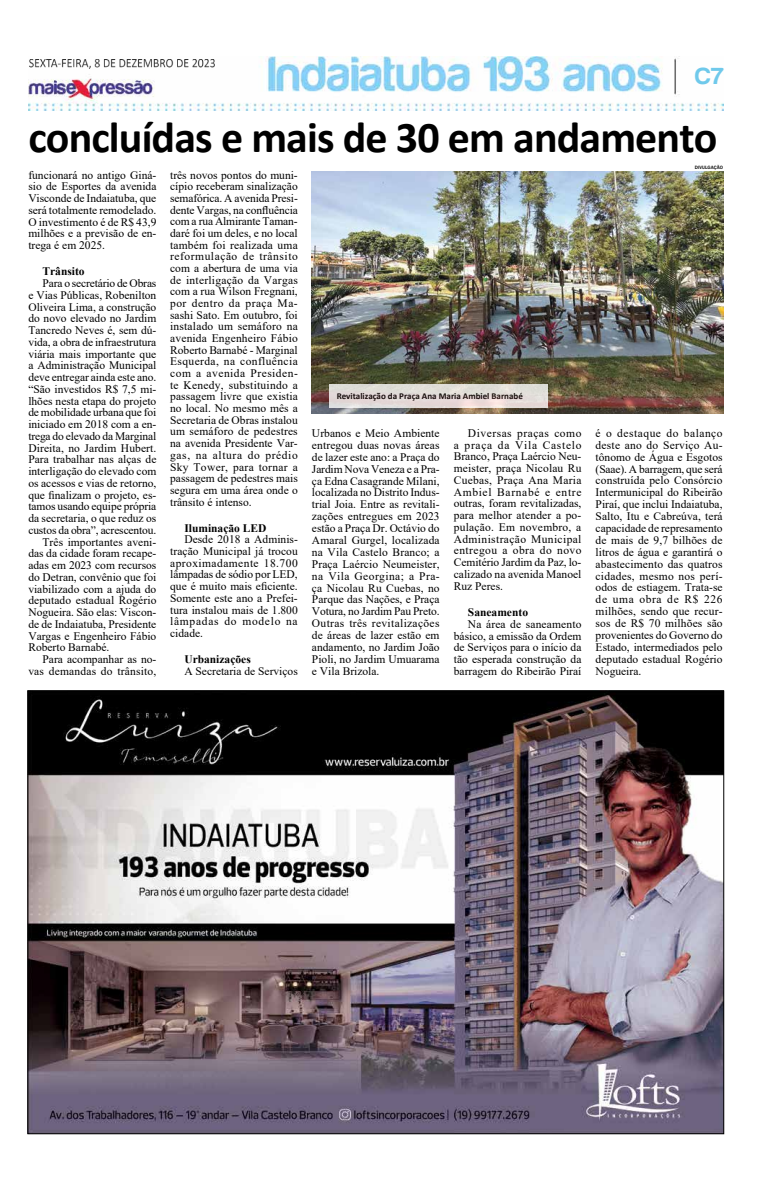
<style>
.page{position:relative;width:780px;height:1191px;background:#fff}
.page>*{position:absolute;margin:0;border:0;box-sizing:border-box;transform-origin:0 0}
.t1{font:700 44px "Calibri";letter-spacing:-.02em;color:#000}
.t2{font:24px "Harabara";color:#6fc9eb}
.t3{font:11.5px/11.7px "Times New Roman";color:#000;text-align:justify}
.t4{font:700 11.5px "Times New Roman";color:#000}
.t5{font:700 9px "Calibri";color:#000}
.t6{font:500 4.9px "Franklin Gothic";color:#000}
</style>
<div class="page">
<img style="left:28px;top:57px;width:695px;height:53px">
<img style="left:29px;top:59px;width:186px;height:9px">
<img style="left:311px;top:171px;width:412px;height:242px">
<img style="left:29px;top:692px;width:693px;height:440px">
<svg style="left:329px;top:384px;width:218px;height:23px;background:#e3dbd8"></svg>
<h2 class="t2" style="left:695px;top:64px;width:30px">C7</h2>
<h1 class="t1" style="left:28px;top:106px;width:690px">concluídas e mais de 30 em andamento</h1>
<p class="t3" style="left:28px;top:168px;width:130px">funcionará no antigo Giná&shy;sio de Esportes da avenida Visconde de Indaiatuba, que será totalmente remodelado.<br>O investimento é de R$ 43,9 milhões e a previsão de en&shy;trega é em 2025.</p>
<p class="t4" style="left:43px;top:263px;width:44px">Trânsito</p>
<p class="t3" style="left:43px;top:277px;width:115px">Para o secretário de Obras</p>
<p class="t3" style="left:28px;top:289px;width:129px">e Vias Públicas, Robenilton</p>
<p class="t3" style="left:28px;top:301px;width:129px">Oliveira Lima, a construção</p>
<p class="t3" style="left:28px;top:312px;width:129px">do novo elevado no Jardim</p>
<p class="t3" style="left:28px;top:324px;width:129px">Tancredo Neves é, sem dú-</p>
<p class="t3" style="left:28px;top:336px;width:129px">vida, a obra de infraestrutura</p>
<p class="t3" style="left:28px;top:348px;width:129px">viária mais importante que</p>
<p class="t3" style="left:28px;top:359px;width:129px">a Administração Municipal</p>
<p class="t3" style="left:28px;top:371px;width:130px">deve entregar ainda este ano.</p>
<p class="t3" style="left:28px;top:383px;width:129px">“São investidos R$ 7,5 mi-</p>
<p class="t3" style="left:28px;top:394px;width:129px">lhões nesta etapa do projeto</p>
<p class="t3" style="left:28px;top:406px;width:129px">de mobilidade urbana que foi</p>
<p class="t3" style="left:28px;top:418px;width:129px">iniciado em 2018 com a en-</p>
<p class="t3" style="left:28px;top:430px;width:129px">trega do elevado da Marginal</p>
<p class="t3" style="left:28px;top:441px;width:129px">Direita, no Jardim Hubert.</p>
<p class="t3" style="left:28px;top:453px;width:130px">Para trabalhar nas alças de</p>
<p class="t3" style="left:28px;top:465px;width:129px">interligação do elevado com</p>
<p class="t3" style="left:28px;top:477px;width:129px">os acessos e vias de retorno,</p>
<p class="t3" style="left:28px;top:488px;width:129px">que finalizam o projeto, es-</p>
<p class="t3" style="left:28px;top:500px;width:129px">tamos usando equipe própria</p>
<p class="t3" style="left:28px;top:512px;width:129px">da secretaria, o que reduz os</p>
<p class="t3" style="left:28px;top:524px;width:130px">custos da obra”, acrescentou.</p>
<p class="t3" style="left:43px;top:535px;width:115px">Três importantes aveni-</p>
<p class="t3" style="left:28px;top:547px;width:129px">das da cidade foram recape-</p>
<p class="t3" style="left:28px;top:559px;width:129px">adas em 2023 com recursos</p>
<p class="t3" style="left:28px;top:571px;width:129px">do Detran, convênio que foi</p>
<p class="t3" style="left:28px;top:582px;width:129px">viabilizado com a ajuda do</p>
<p class="t3" style="left:28px;top:594px;width:130px">deputado estadual Rogério</p>
<p class="t3" style="left:28px;top:606px;width:129px">Nogueira. São elas: Viscon-</p>
<p class="t3" style="left:28px;top:618px;width:129px">de de Indaiatuba, Presidente</p>
<p class="t3" style="left:28px;top:629px;width:129px">Vargas e Engenheiro Fábio</p>
<p class="t3" style="left:28px;top:641px;width:83px">Roberto Barnabé.</p>
<p class="t3" style="left:43px;top:653px;width:115px">Para acompanhar as no-</p>
<p class="t3" style="left:28px;top:665px;width:129px">vas demandas do trânsito,</p>
<p class="t3" style="left:170px;top:168px;width:129px">três novos pontos do muni&shy;cípio receberam sinalização semafórica. A avenida Presi&shy;dente Vargas, na confluência com a rua Almirante Taman&shy;daré foi um deles, e no local também foi realizada uma reformulação de trânsito com a abertura de uma via de interligação da Vargas com a rua Wilson Fregnani, por dentro da praça Ma&shy;sashi Sato. Em outubro, foi instalado um semáforo na avenida Engenheiro Fábio Roberto Barnabé - Marginal Esquerda, na confluência com a avenida Presiden&shy;te Kenedy, substituindo a passagem livre que existia no local. No mesmo mês a Secretaria de Obras instalou um semáforo de pedestres na avenida Presidente Var&shy;gas, na altura do prédio Sky Tower, para tornar a passagem de pedestres mais segura em uma área onde o trânsito é intenso.</p>
<p class="t4" style="left:184px;top:519px;width:84px">Iluminação LED</p>
<p class="t3" style="left:170px;top:533px;width:129px;text-indent:14px">Desde 2018 a Adminis&shy;tração Municipal já trocou aproximadamente 18.700 lâmpadas de sódio por LED, que é muito mais eficiente.<br>Somente este ano a Prefei&shy;tura instalou mais de 1.800 lâmpadas do modelo na cidade.</p>
<p class="t4" style="left:184px;top:651px;width:68px">Urbanizações</p>
<p class="t3" style="left:184px;top:664px;width:115px">A Secretaria de Serviços</p>
<p class="t6" style="left:694px;top:165px;width:30px">DIVULGAÇÃO</p>
<p class="t5" style="left:337px;top:390px;width:188px">Revitalização da Praça Ana Maria Ambiel Barnabé</p>
<p class="t3" style="left:312px;top:427px;width:129px">Urbanos e Meio Ambiente entregou duas novas áreas de lazer este ano: a Praça do Jardim Nova Veneza e a Pra&shy;ça Edna Casagrande Milani, localizada no Distrito Indus&shy;trial Joia. Entre as revitali&shy;zações entregues em 2023 estão a Praça Dr. Octávio do Amaral Gurgel, localizada na Vila Castelo Branco; a Praça Laércio Neumeister, na Vila Georgina; a Pra&shy;ça Nicolau Ru Cuebas, no Parque das Nações, e Praça Votura, no Jardim Pau Preto.<br>Outras três revitalizações de áreas de lazer estão em andamento, no Jardim João Pioli, no Jardim Umuarama e Vila Brizola.</p>
<p class="t3" style="left:454px;top:427px;width:129px;text-indent:14px">Diversas praças como a praça da Vila Castelo Branco, Praça Laércio Neu&shy;meister, praça Nicolau Ru Cuebas, Praça Ana Maria Ambiel Barnabé e entre outras, foram revitalizadas, para melhor atender a po&shy;pulação. Em novembro, a Administração Municipal entregou a obra do novo Cemitério Jardim da Paz, lo&shy;calizado na avenida Manoel Ruz Peres.</p>
<p class="t4" style="left:468px;top:604px;width:62px">Saneamento</p>
<p class="t3" style="left:454px;top:617px;width:129px;text-indent:14px">Na área de saneamento básico, a emissão da Ordem de Serviços para o início da tão esperada construção da barragem do Ribeirão Piraí</p>
<p class="t3" style="left:595px;top:427px;width:128px">é o destaque do balanço deste ano do Serviço Au&shy;tônomo de Água e Esgotos (Saae). A barragem, que será construída pelo Consórcio Intermunicipal do Ribeirão Piraí, que inclui Indaiatuba, Salto, Itu e Cabreúva, terá capacidade de represamento de mais de 9,7 bilhões de litros de água e garantirá o abastecimento das quatros cidades, mesmo nos perí&shy;odos de estiagem. Trata-se de uma obra de R$ 226 milhões, sendo que recur&shy;sos de R$ 70 milhões são provenientes do Governo do Estado, intermediados pelo deputado estadual Rogério Nogueira.</p>
</div>
